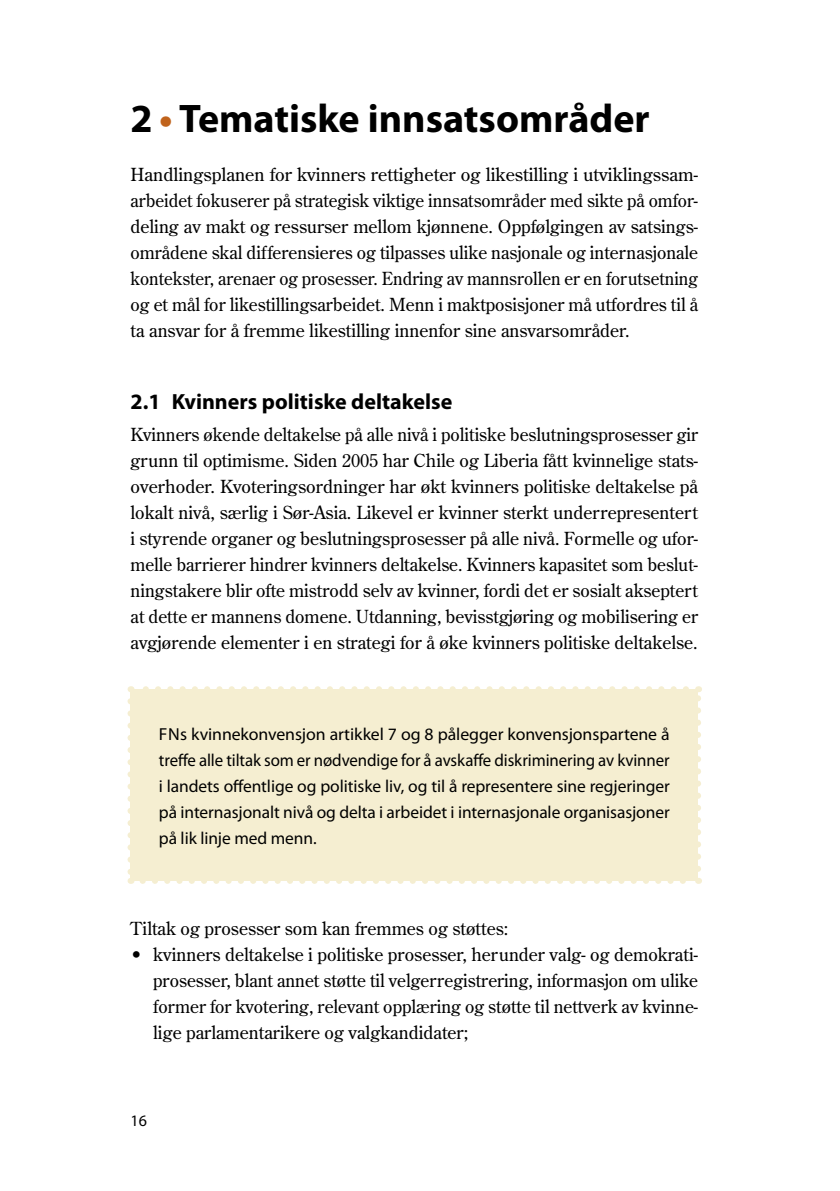
<style>
.page{position:relative;width:840px;height:1191px;background:#fff}
.page>*{position:absolute;margin:0;border:0;box-sizing:border-box;transform-origin:0 0}
.t1{font:700 40px "Myriad Pro";color:#000}
.t2{font:700 22px "Myriad Pro";color:#000}
.t3{font:18px/26px "Century Old Style Std";color:#000;text-align:justify}
.t4{font:17.4px/26px "Myriad Pro";letter-spacing:-.005em;color:#000;text-align:justify}
.t5{font:16px "Myriad Pro";color:#000}
.s1{color:#c0631c}
</style>
<div class="page">
<div style="left:130px;top:689px;width:567px;height:192px;background:#f5eed1"></div>
<svg style="left:142px;top:881px;width:544px;height:3px"></svg>
<svg style="left:127px;top:701px;width:6px;height:183px"></svg>
<svg style="left:695px;top:686px;width:5px;height:183px"></svg>
<svg style="left:130px;top:686px;width:555px;height:3px"></svg>
<h1 class="t1" style="left:130px;top:92px;width:520px">2 <span class="s1">•</span> Tematiske innsatsområder</h1>
<p class="t3" style="left:130px;top:161px;width:569px">Handlingsplanen for kvinners rettigheter og likestilling i utviklingssam&shy;arbeidet fokuserer på strategisk viktige innsatsområder med sikte på omfor&shy;deling av makt og ressurser mellom kjønnene. Oppfølgingen av satsings&shy;områdene skal differensieres og tilpasses ulike nasjonale og internasjonale kontekster, arenaer og prosesser. Endring av mannsrollen er en forutsetning og et mål for likestillingsarbeidet. Menn i maktposisjoner må utfordres til å ta ansvar for å fremme likestilling innenfor sine ansvarsområder.</p>
<p class="t2" style="left:130px;top:387px;width:323px">2.1 Kvinners politiske deltakelse</p>
<p class="t3" style="left:130px;top:421px;width:568px">Kvinners økende deltakelse på alle nivå i politiske beslutningsprosesser gir grunn til optimisme. Siden 2005 har Chile og Liberia fått kvinnelige stats&shy;overhoder. Kvoteringsordninger har økt kvinners politiske deltakelse på lokalt nivå, særlig i Sør-Asia. Likevel er kvinner sterkt underrepresentert i styrende organer og beslutningsprosesser på alle nivå. Formelle og ufor&shy;melle barrierer hindrer kvinners deltakelse. Kvinners kapasitet som beslut&shy;ningstakere blir ofte mistrodd selv av kvinner, fordi det er sosialt akseptert at dette er mannens domene. Utdanning, bevisstgjøring og mobilisering er avgjørende elementer i en strategi for å øke kvinners politiske deltakelse.</p>
<p class="t4" style="left:159px;top:720px;width:512px">FNs kvinnekonvensjon artikkel 7 og 8 pålegger konvensjonspartene å treffe alle tiltak som er nødvendige for å avskaffe diskriminering av kvinner i landets offentlige og politiske liv, og til å representere sine regjeringer på internasjonalt nivå og delta i arbeidet i internasjonale organisasjoner på lik linje med menn.</p>
<p class="t3" style="left:130px;top:915px;width:379px">Tiltak og prosesser som kan fremmes og støttes:</p>
<p class="t3" style="left:153px;top:941px;width:546px;text-indent:-23px">• kvinners deltakelse i politiske prosesser, herunder valg- og demokrati&shy;prosesser, blant annet støtte til velgerregistrering, informasjon om ulike former for kvotering, relevant opplæring og støtte til nettverk av kvinne&shy;lige parlamentarikere og valgkandidater;</p>
<p class="t5" style="left:130px;top:1110px;width:18px">16</p>
</div>
